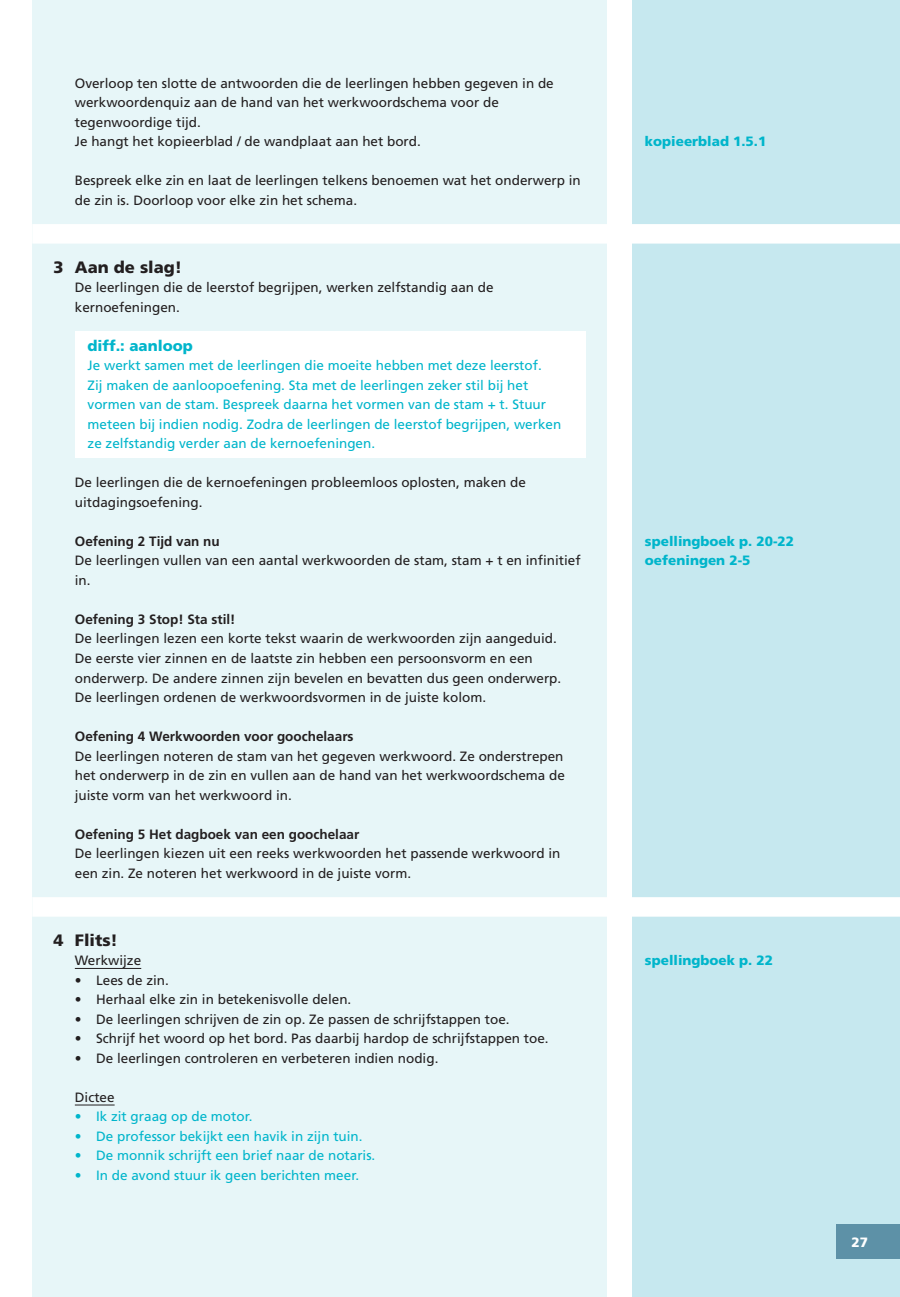
<style>
.page{position:relative;width:900px;height:1297px;background:#fff}
.page>*{position:absolute;margin:0;border:0;box-sizing:border-box;transform-origin:0 0}
.t1{font:900 16.5px "Frutiger LT Std";color:#231f20}
.t2{font:900 15px "Frutiger LT Std";color:#00b5cb}
.t3{font:13.5px/19.5px "Frutiger LT Std";color:#231f20}
.t4{font:13.5px/19.5px "Frutiger LT Std";color:#00b5cb}
.t5{font:700 13.5px "Frutiger LT Std";color:#231f20}
.t6{font:900 13.5px/19.5px "Frutiger LT Std";color:#00b5cb}
.t7{font:900 13.5px "Frutiger LT Std";color:#fff}
</style>
<div class="page">
<div style="left:632px;top:0;width:267px;height:1296px;background:#c6e8ef"></div>
<div style="left:32px;top:0;width:574px;height:1296px;background:#e7f6f8"></div>
<div style="left:836px;top:1224px;width:63px;height:34px;background:#5d91a7"></div>
<div style="left:32px;top:224px;width:867px;height:19px;background:#fff"></div>
<div style="left:32px;top:897px;width:867px;height:19px;background:#fff"></div>
<hr style="left:75px;top:968px;width:66px;height:1px;background:#231f20">
<hr style="left:75px;top:1104px;width:40px;height:1px;background:#231f20">
<div style="left:75px;top:331px;width:510px;height:127px;background:#fff"></div>
<p class="t3" style="left:75px;top:73px;width:480px">Overloop ten slotte de antwoorden die de leerlingen hebben gegeven in de werkwoordenquiz aan de hand van het werkwoordschema voor de tegenwoordige tijd.<br>Je hangt het kopieerblad / de wandplaat aan het bord.</p>
<p class="t3" style="left:75px;top:171px;width:507px">Bespreek elke zin en laat de leerlingen telkens benoemen wat het onderwerp in de zin is. Doorloop voor elke zin het schema.</p>
<p class="t1" style="left:54px;top:257px;width:130px">3 Aan de slag!</p>
<p class="t3" style="left:75px;top:278px;width:420px">De leerlingen die de leerstof begrijpen, werken zelfstandig aan de kernoefeningen.</p>
<p class="t2" style="left:88px;top:336px;width:107px">diff.: aanloop</p>
<p class="t4" style="left:88px;top:356px;width:475px">Je werkt samen met de leerlingen die moeite hebben met deze leerstof.<br>Zij maken de aanloopoefening. Sta met de leerlingen zeker stil bij het vormen van de stam. Bespreek daarna het vormen van de stam + t. Stuur meteen bij indien nodig. Zodra de leerlingen de leerstof begrijpen, werken ze zelfstandig verder aan de kernoefeningen.</p>
<p class="t3" style="left:75px;top:473px;width:452px">De leerlingen die de kernoefeningen probleemloos oplosten, maken de uitdagingsoefening.</p>
<p class="t5" style="left:75px;top:533px;width:146px">Oefening 2 Tijd van nu</p>
<p class="t3" style="left:75px;top:551px;width:507px">De leerlingen vullen van een aantal werkwoorden de stam, stam + t en infinitief in.</p>
<p class="t5" style="left:75px;top:611px;width:162px">Oefening 3 Stop! Sta stil!</p>
<p class="t3" style="left:75px;top:629px;width:488px">De leerlingen lezen een korte tekst waarin de werkwoorden zijn aangeduid.<br>De eerste vier zinnen en de laatste zin hebben een persoonsvorm en een onderwerp. De andere zinnen zijn bevelen en bevatten dus geen onderwerp.<br>De leerlingen ordenen de werkwoordsvormen in de juiste kolom.</p>
<p class="t5" style="left:75px;top:728px;width:280px">Oefening 4 Werkwoorden voor goochelaars</p>
<p class="t3" style="left:75px;top:746px;width:491px;text-align:justify">De leerlingen noteren de stam van het gegeven werkwoord. Ze onderstrepen het onderwerp in de zin en vullen aan de hand van het werkwoordschema de juiste vorm van het werkwoord in.</p>
<p class="t5" style="left:75px;top:826px;width:286px">Oefening 5 Het dagboek van een goochelaar</p>
<p class="t3" style="left:75px;top:843px;width:487px">De leerlingen kiezen uit een reeks werkwoorden het passende werkwoord in een zin. Ze noteren het werkwoord in de juiste vorm.</p>
<p class="t1" style="left:54px;top:930px;width:66px">4 Flits!</p>
<p class="t3" style="left:75px;top:951px;width:68px">Werkwijze</p>
<p class="t3" style="left:75px;top:970px;width:96px">• Lees de zin.</p>
<p class="t3" style="left:75px;top:990px;width:278px">• Herhaal elke zin in betekenisvolle delen.</p>
<p class="t3" style="left:75px;top:1009px;width:436px">• De leerlingen schrijven de zin op. Ze passen de schrijfstappen toe.</p>
<p class="t3" style="left:75px;top:1029px;width:475px">• Schrijf het woord op het bord. Pas daarbij hardop de schrijfstappen toe.</p>
<p class="t3" style="left:75px;top:1048px;width:365px">• De leerlingen controleren en verbeteren indien nodig.</p>
<p class="t3" style="left:75px;top:1087px;width:41px">Dictee</p>
<p class="t4" style="left:75px;top:1107px;width:179px">• Ik zit graag op de motor.</p>
<p class="t4" style="left:75px;top:1126px;width:289px">• De professor bekijkt een havik in zijn tuin.</p>
<p class="t4" style="left:75px;top:1146px;width:302px">• De monnik schrijft een brief naar de notaris.</p>
<p class="t4" style="left:75px;top:1165px;width:286px">• In de avond stuur ik geen berichten meer.</p>
<p class="t6" style="left:645px;top:131px;width:123px">kopieerblad 1.5.1</p>
<p class="t6" style="left:645px;top:531px;width:151px">spellingboek p. 20-22 oefeningen 2-5</p>
<p class="t6" style="left:645px;top:950px;width:130px">spellingboek p. 22</p>
<p class="t7" style="left:851px;top:1234px;width:18px">27</p>
</div>
